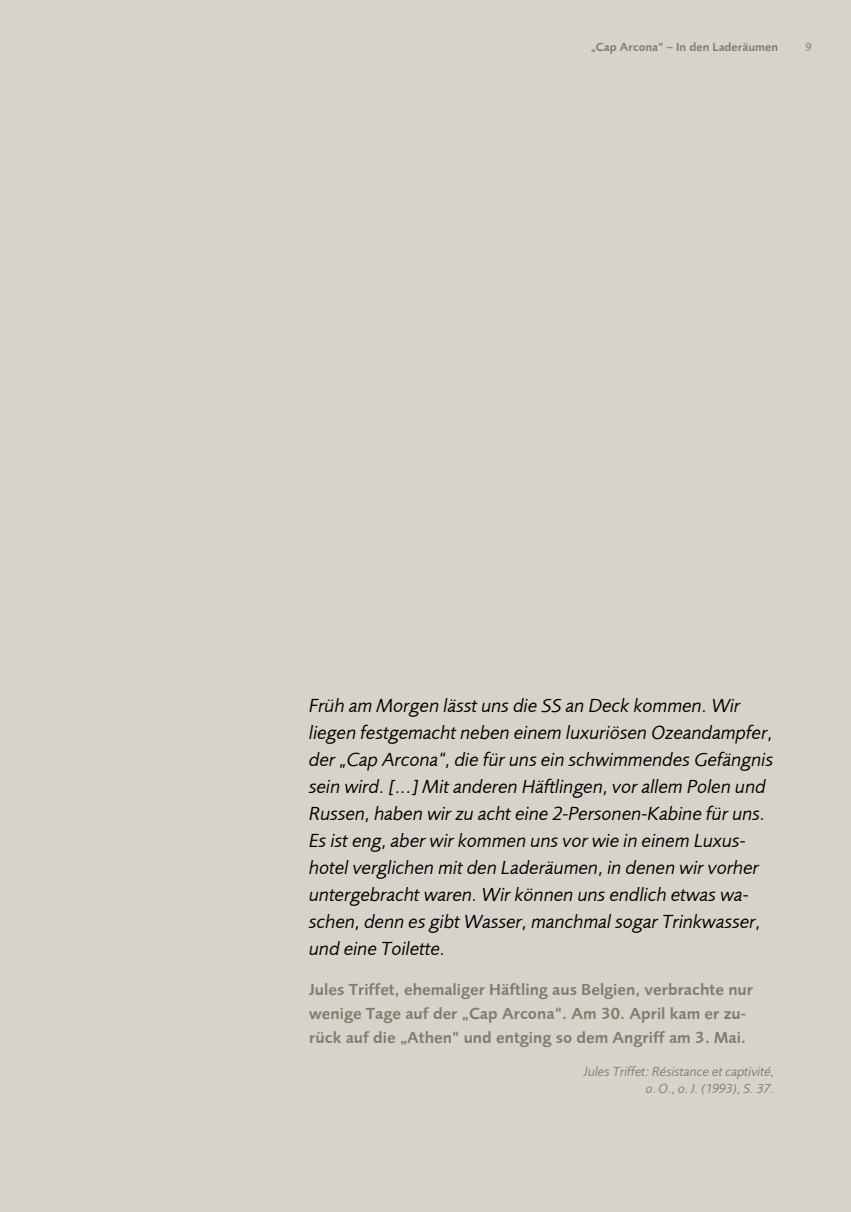
<style>
.page{position:relative;width:851px;height:1212px;background:#fff}
.page>*{position:absolute;margin:0;border:0;box-sizing:border-box;transform-origin:0 0}
.t1{font:italic 19.5px/27px "Foundry Sans";color:#000}
.t2{font:16.5px/24px "Foundry Sans Demi";color:#827c6c}
.t3{font:italic 13.5px/16.8px "Foundry Sans";color:#827c6c;text-align:right}
.t4{font:12px "Foundry Sans Demi";color:#827c6c}
.t5{font:12px "Foundry Sans Demi CE";color:#9d9789}
</style>
<div class="page">
<div style="left:0;top:0;width:850px;height:1212px;background:#d6d3ca"></div>
<p class="t4" style="left:590px;top:40px;width:189px">„Cap Arcona“ – In den Laderäumen</p>
<p class="t5" style="left:805px;top:40px;width:8px">9</p>
<p class="t1" style="left:309px;top:692px;width:465px">Früh am Morgen lässt uns die SS an Deck kommen. Wir liegen festgemacht neben einem luxuriösen Ozeandampfer, der „Cap Arcona“, die für uns ein schwimmendes Gefängnis sein wird. [...] Mit anderen Häftlingen, vor allem Polen und Russen, haben wir zu acht eine 2-Personen-Kabine für uns.<br>Es ist eng, aber wir kommen uns vor wie in einem Luxus&shy;hotel verglichen mit den Laderäumen, in denen wir vorher untergebracht waren. Wir können uns endlich etwas wa&shy;schen, denn es gibt Wasser, manchmal sogar Trinkwasser, und eine Toilette.</p>
<p class="t2" style="left:309px;top:977px;width:445px">Jules Triffet, ehemaliger Häftling aus Belgien, verbrachte nur wenige Tage auf der „Cap Arcona“. Am 30. April kam er zu&shy;rück auf die „Athen“ und entging so dem Angriff am 3. Mai.</p>
<p class="t3" style="left:584px;top:1063px;width:192px">Jules Triffet: Résistance et captivité, o.O., o.J. (1993), S. 37.</p>
</div>
